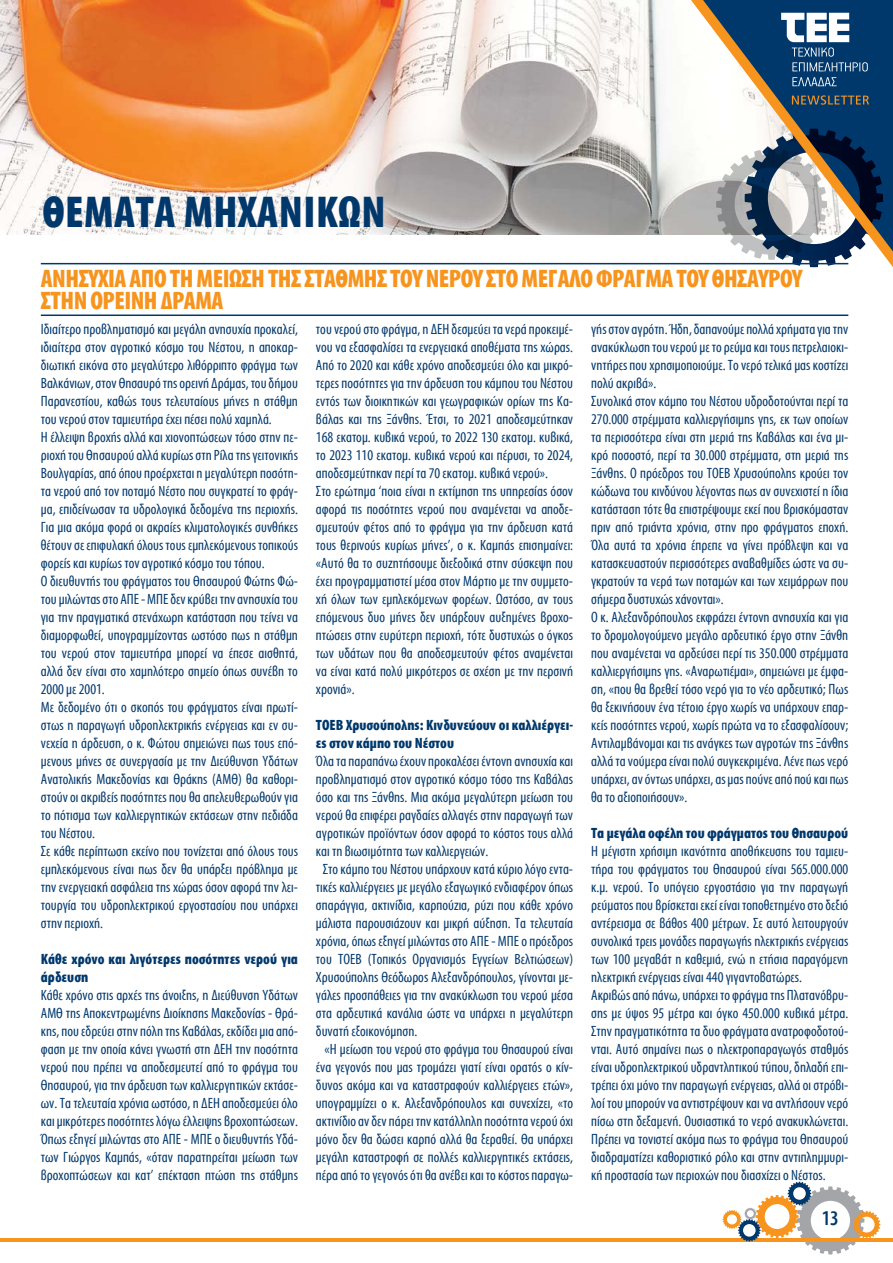
<style>
.page{position:relative;width:893px;height:1263px;background:#fff}
.page>*{position:absolute;margin:0;border:0;box-sizing:border-box;transform-origin:0 0}
.t1{font:700 45px "Myriad Condensed Greek";letter-spacing:.01em;color:#00386c}
.t2{font:700 25.5px/22.5px "Myriad Condensed Greek";letter-spacing:-.02em;color:#f7941e}
.t3{font:500 21px "Myriad Condensed Greek";color:#00386c}
.t4{font:15px/18px "Myriad Condensed Greek";color:#00386c}
.t5{font:700 15px/18px "Myriad Condensed Greek";color:#00386c}
</style>
<div class="page">
<hr style="left:0;top:1238px;width:893px;height:3px;background:#f7941e">
<svg style="left:723px;top:1182px;width:157px;height:72px"></svg>
<img style="left:0;top:0;width:691px;height:234px">
<svg style="left:691px;top:0;width:202px;height:267px"></svg>
<svg style="left:792px;top:95px;width:77px;height:10px"></svg>
<svg style="left:781px;top:13px;width:87px;height:58px"></svg>
<svg style="left:792px;top:77px;width:45px;height:9px"></svg>
<hr style="left:41px;top:314px;width:807px;height:2px;background:#00386c">
<hr style="left:41px;top:263px;width:807px;height:1px;background:#00386c">
<h1 class="t1" style="left:43px;top:189px;width:345px">ΘΕΜΑΤΑ ΜΗΧΑΝΙΚΩΝ</h1>
<h2 class="t2" style="left:41px;top:268px;width:763px">ΑΝΗΣΥΧΙΑ ΑΠΟ ΤΗ ΜΕΙΩΣΗ ΤΗΣ ΣΤΑΘΜΗΣ ΤΟΥ ΝΕΡΟΥ ΣΤΟ ΜΕΓΑΛΟ ΦΡΑΓΜΑ ΤΟΥ ΘΗΣΑΥΡΟΥ<br>ΣΤΗΝ ΟΡΕΙΝΗ ΔΡΑΜΑ</h2>
<p class="t4" style="left:41px;top:320px;width:259px">Ιδιαίτερο προβληματισμό και μεγάλη ανησυχία προκαλεί, ιδιαίτερα στον αγροτικό κόσμο του Νέστου, η αποκαρ&shy;διωτική εικόνα στο μεγαλύτερο λιθόρριπτο φράγμα των Βαλκάνιων, στον Θησαυρό της ορεινή Δράμας, του δήμου Παρανεστίου, καθώς τους τελευταίους μήνες η στάθμη του νερού στον ταμιευτήρα έχει πέσει πολύ χαμηλά.<br>H έλλειψη βροχής αλλά και χιονοπτώσεων τόσο στην πε&shy;ριοχή του Θησαυρού αλλά κυρίως στη Ρίλα της γειτονικής Βουλγαρίας, από όπου προέρχεται η μεγαλύτερη ποσότη&shy;τα νερού από τον ποταμό Νέστο που συγκρατεί το φράγ&shy;μα, επιδείνωσαν τα υδρολογικά δεδομένα της περιοχής.<br>Για μια ακόμα φορά οι ακραίες κλιματολογικές συνθήκες θέτουν σε επιφυλακή όλους τους εμπλεκόμενους τοπικούς φορείς και κυρίως τον αγροτικό κόσμο του τόπου.<br>Ο διευθυντής του φράγματος του Θησαυρού Φώτης Φώ&shy;του μιλώντας στο ΑΠΕ - ΜΠΕ δεν κρύβει την ανησυχία του για την πραγματικά στενάχωρη κατάσταση που τείνει να διαμορφωθεί, υπογραμμίζοντας ωστόσο πως η στάθμη του νερού στον ταμιευτήρα μπορεί να έπεσε αισθητά, αλλά δεν είναι στο χαμηλότερο σημείο όπως συνέβη το 2000 με 2001.<br>Με δεδομένο ότι ο σκοπός του φράγματος είναι πρωτί&shy;στως η παραγωγή υδροηλεκτρικής ενέργειας και εν συ&shy;νεχεία η άρδευση, ο κ. Φώτου σημειώνει πως τους επό&shy;μενους μήνες σε συνεργασία με την Διεύθυνση Υδάτων Ανατολικής Μακεδονίας και Θράκης (ΑΜΘ) θα καθορι&shy;στούν οι ακριβείς ποσότητες που θα απελευθερωθούν για το πότισμα των καλλιεργητικών εκτάσεων στην πεδιάδα του Νέστου.<br>Σε κάθε περίπτωση εκείνο που τονίζεται από όλους τους εμπλεκόμενους είναι πως δεν θα υπάρξει πρόβλημα με την ενεργειακή ασφάλεια της χώρας όσον αφορά την λει&shy;τουργία του υδροηλεκτρικού εργοστασίου που υπάρχει στην περιοχή.</p>
<p class="t5" style="left:41px;top:950px;width:259px">Κάθε χρόνο και λιγότερες ποσότητες νερού για άρδευση</p>
<p class="t4" style="left:41px;top:986px;width:259px;text-align:justify">Κάθε χρόνο στις αρχές της άνοιξης, η Διεύθυνση Υδάτων ΑΜΘ της Αποκεντρωμένης Διοίκησης Μακεδονίας - Θρά&shy;κης, που εδρεύει στην πόλη της Καβάλας, εκδίδει μια από&shy;φαση με την οποία κάνει γνωστή στη ΔΕΗ την ποσότητα νερού που πρέπει να αποδεσμευτεί από το φράγμα του Θησαυρού, για την άρδευση των καλλιεργητικών εκτάσε&shy;ων. Τα τελευταία χρόνια ωστόσο, η ΔΕΗ αποδεσμεύει όλο και μικρότερες ποσότητες λόγω έλλειψης βροχοπτώσεων.<br>Όπως εξηγεί μιλώντας στο ΑΠΕ - ΜΠΕ ο διευθυντής Υδά&shy;των Γιώργος Καμπάς, «όταν παρατηρείται μείωση των βροχοπτώσεων και κατ’ επέκταση πτώση της στάθμης</p>
<p class="t4" style="left:591px;top:320px;width:259px">γής στον αγρότη. Ήδη, δαπανούμε πολλά χρήματα για την ανακύκλωση του νερού με το ρεύμα και τους πετρελαιοκι&shy;νητήρες που χρησιμοποιούμε. Το νερό τελικά μας κοστίζει πολύ ακριβά».<br>Συνολικά στον κάμπο του Νέστου υδροδοτούνται περί τα 270.000 στρέμματα καλλιεργήσιμης γης, εκ των οποίων τα περισσότερα είναι στη μεριά της Καβάλας και ένα μι&shy;κρό ποσοστό, περί τα 30.000 στρέμματα, στη μεριά της Ξάνθης. Ο πρόεδρος του ΤΟΕΒ Χρυσούπολης κρούει τον κώδωνα του κινδύνου λέγοντας πως αν συνεχιστεί η ίδια κατάσταση τότε θα επιστρέψουμε εκεί που βρισκόμασταν πριν από τριάντα χρόνια, στην προ φράγματος εποχή.<br>Όλα αυτά τα χρόνια έπρεπε να γίνει πρόβλεψη και να κατασκευαστούν περισσότερες αναβαθμίδες ώστε να συ&shy;γκρατούν τα νερά των ποταμών και των χειμάρρων που σήμερα δυστυχώς χάνονται».<br>Ο κ. Αλεξανδρόπουλος εκφράζει έντονη ανησυχία και για το δρομολογούμενο μεγάλο αρδευτικό έργο στην Ξάνθη που αναμένεται να αρδεύσει περί τις 350.000 στρέμματα καλλιεργήσιμης γης. «Αναρωτιέμαι», σημειώνει με έμφα&shy;ση, «που θα βρεθεί τόσο νερό για το νέο αρδευτικό; Πως θα ξεκινήσουν ένα τέτοιο έργο χωρίς να υπάρχουν επαρ&shy;κείς ποσότητες νερού, χωρίς πρώτα να το εξασφαλίσουν; Αντιλαμβάνομαι και τις ανάγκες των αγροτών της Ξάνθης αλλά τα νούμερα είναι πολύ συγκεκριμένα. Λένε πως νερό υπάρχει, αν όντως υπάρχει, ας μας πούνε από πού και πως θα το αξιοποιήσουν».</p>
<p class="t5" style="left:591px;top:824px;width:259px">Τα μεγάλα οφέλη του φράγματος του Θησαυρού</p>
<p class="t4" style="left:591px;top:842px;width:259px">Η μέγιστη χρήσιμη ικανότητα αποθήκευσης του ταμιευ&shy;τήρα του φράγματος του Θησαυρού είναι 565.000.000 κ.μ. νερού. Το υπόγειο εργοστάσιο για την παραγωγή ρεύματος που βρίσκεται εκεί είναι τοποθετημένο στο δεξιό αντέρεισμα σε βάθος 400 μέτρων. Σε αυτό λειτουργούν συνολικά τρεις μονάδες παραγωγής ηλεκτρικής ενέργειας των 100 μεγαβάτ η καθεμιά, ενώ η ετήσια παραγόμενη ηλεκτρική ενέργειας είναι 440 γιγαντοβατώρες.<br>Ακριβώς από πάνω, υπάρχει το φράγμα της Πλατανόβρυ&shy;σης με ύψος 95 μέτρα και όγκο 450.000 κυβικά μέτρα.<br>Στην πραγματικότητα τα δυο φράγματα ανατροφοδοτού&shy;νται. Αυτό σημαίνει πως ο ηλεκτροπαραγωγός σταθμός είναι υδροηλεκτρικού υδραντλητικού τύπου, δηλαδή επι&shy;τρέπει όχι μόνο την παραγωγή ενέργειας, αλλά οι στρόβι&shy;λοί του μπορούν να αντιστρέψουν και να αντλήσουν νερό πίσω στη δεξαμενή. Ουσιαστικά το νερό ανακυκλώνεται.<br>Πρέπει να τονιστεί ακόμα πως το φράγμα του Θησαυρού διαδραματίζει καθοριστικό ρόλο και στην αντιπλημμυρι&shy;κή προστασία των περιοχών που διασχίζει ο Νέστος.</p>
<p class="t4" style="left:316px;top:320px;width:259px">του νερού στο φράγμα, η ΔΕΗ δεσμεύει τα νερά προκειμέ&shy;νου να εξασφαλίσει τα ενεργειακά αποθέματα της χώρας.<br>Από το 2020 και κάθε χρόνο αποδεσμεύει όλο και μικρό&shy;τερες ποσότητες για την άρδευση του κάμπου του Νέστου εντός των διοικητικών και γεωγραφικών ορίων της Κα&shy;βάλας και της Ξάνθης. Έτσι, το 2021 αποδεσμεύτηκαν 168 εκατομ. κυβικά νερού, το 2022 130 εκατομ. κυβικά, το 2023 110 εκατομ. κυβικά νερού και πέρυσι, το 2024, αποδεσμεύτηκαν περί τα 70 εκατομ. κυβικά νερού».<br>Στο ερώτημα ‘ποια είναι η εκτίμηση της υπηρεσίας όσον αφορά τις ποσότητες νερού που αναμένεται να αποδε&shy;σμευτούν φέτος από το φράγμα για την άρδευση κατά τους θερινούς κυρίως μήνες’, ο κ. Καμπάς επισημαίνει: «Αυτό θα το συζητήσουμε διεξοδικά στην σύσκεψη που έχει προγραμματιστεί μέσα στον Μάρτιο με την συμμετο&shy;χή όλων των εμπλεκόμενων φορέων. Ωστόσο, αν τους επόμενους δυο μήνες δεν υπάρξουν αυξημένες βροχο&shy;πτώσεις στην ευρύτερη περιοχή, τότε δυστυχώς ο όγκος των υδάτων που θα αποδεσμευτούν φέτος αναμένεται να είναι κατά πολύ μικρότερος σε σχέση με την περσινή χρονιά».</p>
<p class="t5" style="left:316px;top:716px;width:259px">ΤΟΕΒ Χρυσούπολης: Κινδυνεύουν οι καλλιέργει&shy;ες στον κάμπο του Νέστου</p>
<p class="t4" style="left:316px;top:752px;width:259px">Όλα τα παραπάνω έχουν προκαλέσει έντονη ανησυχία και</p>
<p class="t4" style="left:316px;top:770px;width:259px">προβληματισμό στον αγροτικό κόσμο τόσο της Καβάλας</p>
<p class="t4" style="left:316px;top:788px;width:259px">όσο και της Ξάνθης. Μια ακόμα μεγαλύτερη μείωση του</p>
<p class="t4" style="left:316px;top:806px;width:259px">νερού θα επιφέρει ραγδαίες αλλαγές στην παραγωγή των</p>
<p class="t4" style="left:316px;top:824px;width:259px">αγροτικών προϊόντων όσον αφορά το κόστος τους αλλά</p>
<p class="t4" style="left:316px;top:842px;width:174px">και τη βιωσιμότητα των καλλιεργειών.</p>
<p class="t4" style="left:323px;top:860px;width:252px">Στο κάμπο του Νέστου υπάρχουν κατά κύριο λόγο εντα-</p>
<p class="t4" style="left:316px;top:878px;width:259px">τικές καλλιέργειες με μεγάλο εξαγωγικό ενδιαφέρον όπως</p>
<p class="t4" style="left:316px;top:896px;width:259px">σπαράγγια, ακτινίδια, καρπούζια, ρύζι που κάθε χρόνο</p>
<p class="t4" style="left:316px;top:914px;width:259px">μάλιστα παρουσιάζουν και μικρή αύξηση. Τα τελευταία</p>
<p class="t4" style="left:316px;top:932px;width:259px">χρόνια, όπως εξηγεί μιλώντας στο ΑΠΕ - ΜΠΕ ο πρόεδρος</p>
<p class="t4" style="left:316px;top:950px;width:259px">του ΤΟΕΒ (Τοπικός Οργανισμός Εγγείων Βελτιώσεων)</p>
<p class="t4" style="left:316px;top:968px;width:259px">Χρυσούπολης Θεόδωρος Αλεξανδρόπουλος, γίνονται με-</p>
<p class="t4" style="left:316px;top:986px;width:259px">γάλες προσπάθειες για την ανακύκλωση του νερού μέσα</p>
<p class="t4" style="left:316px;top:1004px;width:259px">στα αρδευτικά κανάλια ώστε να υπάρχει η μεγαλύτερη</p>
<p class="t4" style="left:316px;top:1022px;width:103px">δυνατή εξοικονόμηση.</p>
<p class="t4" style="left:325px;top:1040px;width:250px">«Η μείωση του νερού στο φράγμα του Θησαυρού είναι</p>
<p class="t4" style="left:316px;top:1058px;width:259px">ένα γεγονός που μας τρομάζει γιατί είναι ορατός ο κίν-</p>
<p class="t4" style="left:316px;top:1076px;width:259px">δυνος ακόμα και να καταστραφούν καλλιέργειες ετών»,</p>
<p class="t4" style="left:316px;top:1094px;width:259px">υπογραμμίζει ο κ. Αλεξανδρόπουλος και συνεχίζει, «το</p>
<p class="t4" style="left:316px;top:1112px;width:259px">ακτινίδιο αν δεν πάρει την κατάλληλη ποσότητα νερού όχι</p>
<p class="t4" style="left:316px;top:1130px;width:259px">μόνο δεν θα δώσει καρπό αλλά θα ξεραθεί. Θα υπάρχει</p>
<p class="t4" style="left:316px;top:1148px;width:259px">μεγάλη καταστροφή σε πολλές καλλιεργητικές εκτάσεις,</p>
<p class="t4" style="left:316px;top:1166px;width:259px">πέρα από το γεγονός ότι θα ανέβει και το κόστος παραγω-</p>
<h3 class="t3" style="left:822px;top:1208px;width:19px">13</h3>
</div>
